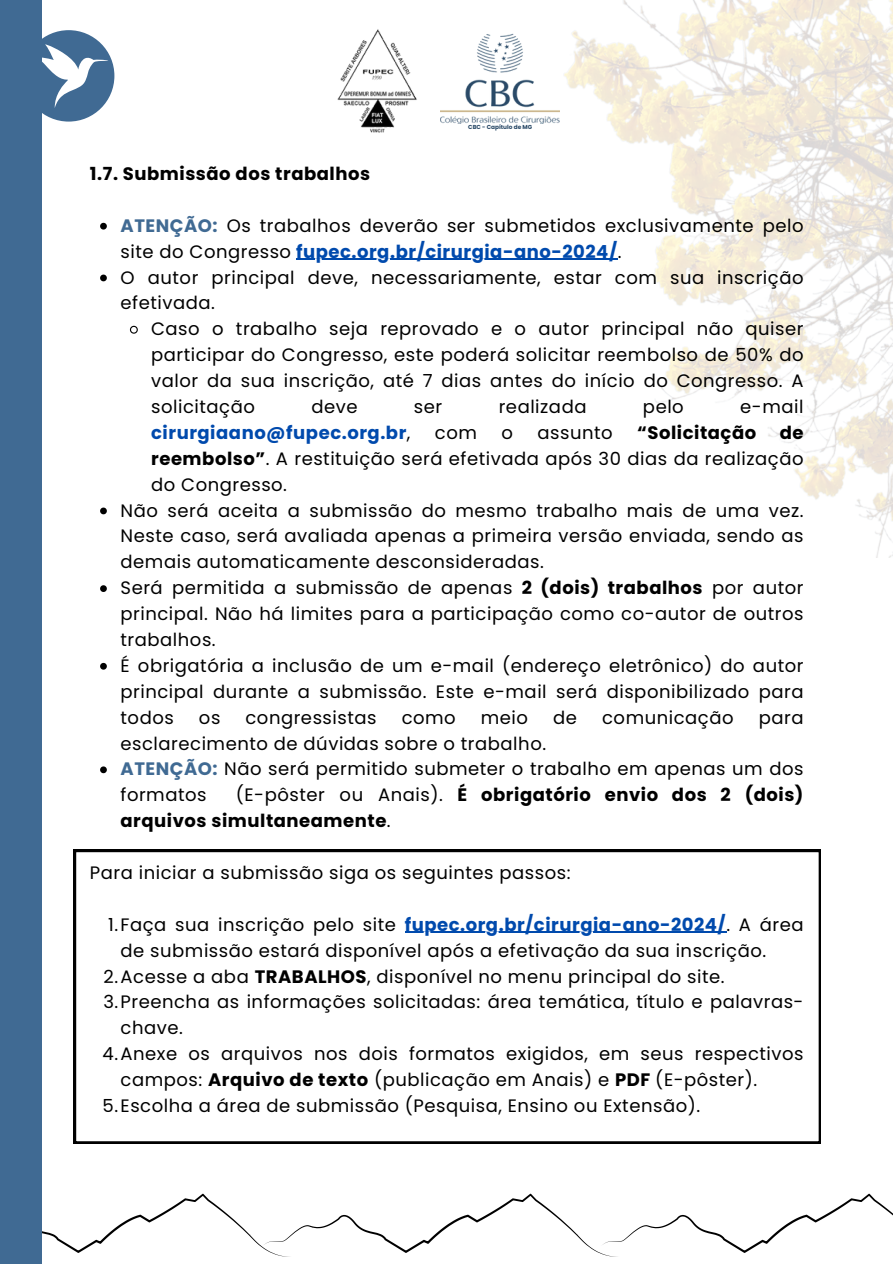
<style>
.page{position:relative;width:893px;height:1264px;background:#fff}
.page>*{position:absolute;margin:0;border:0;box-sizing:border-box;transform-origin:0 0}
.t1{font:18px/25.8px "Poppins";letter-spacing:.03em;color:#000}
.t2{font:700 18px/25.8px "Poppins";letter-spacing:.03em;color:#000}
.t3{font:700 18px "Poppins";letter-spacing:.03em;color:#004aad}
.t4{font:700 5.85px "Poppins";color:#294967}
.s1{font-weight:700;color:#406a93}
.s2{font-weight:700;color:#004aad}
.s3{font-weight:400;color:#000}
.s4{font-weight:700}
.s5{font-weight:400}
</style>
<div class="page">
<svg style="left:42px;top:1193px;width:850px;height:63px"></svg>
<svg style="left:42px;top:30px;width:72px;height:92px;fill:#406a93"></svg>
<svg style="left:42px;top:44px;width:66px;height:64px"></svg>
<div style="left:0;top:0;width:42px;height:1263px;background:#406a93"></div>
<img style="left:421px;top:0;width:471px;height:557px">
<img style="left:337px;top:29px;width:80px;height:104px">
<img style="left:440px;top:30px;width:120px;height:94px">
<svg style="left:74px;top:850px;width:746px;height:293px"></svg>
<svg style="left:100px;top:223px;width:7px;height:6px"></svg>
<hr style="left:296px;top:259px;width:321px;height:1px;background:#004aad">
<svg style="left:100px;top:274px;width:7px;height:7px"></svg>
<svg style="left:129px;top:325px;width:9px;height:9px"></svg>
<svg style="left:100px;top:507px;width:7px;height:7px"></svg>
<svg style="left:100px;top:585px;width:7px;height:7px"></svg>
<svg style="left:100px;top:663px;width:7px;height:6px"></svg>
<svg style="left:100px;top:766px;width:7px;height:7px"></svg>
<hr style="left:404px;top:931px;width:322px;height:2px;background:#004aad">
<p class="t4" style="left:468px;top:123px;width:65px">CBC - Capítulo de MG</p>
<p class="t2" style="left:90px;top:161px;width:282px">1.7. Submissão dos trabalhos</p>
<p class="t1" style="left:121px;top:213px;width:684px"><span class="s1">ATENÇÃO:</span> Os trabalhos deverão ser submetidos exclusivamente pelo site do Congresso <span class="s2">fupec.org.br/cirurgia-ano-2024/</span>.</p>
<p class="t1" style="left:121px;top:264px;width:684px">O autor principal deve, necessariamente, estar com sua inscrição efetivada.</p>
<p class="t1" style="left:151px;top:316px;width:653px;text-align:justify">Caso o trabalho seja reprovado e o autor principal não quiser participar do Congresso, este poderá solicitar reembolso de 50% do valor da sua inscrição, até 7 dias antes do início do Congresso. A solicitação</p>
<p class="t1" style="left:311px;top:394px;width:48px">deve</p>
<p class="t1" style="left:414px;top:394px;width:30px">ser</p>
<p class="t1" style="left:498px;top:394px;width:89px">realizada</p>
<p class="t1" style="left:643px;top:394px;width:42px">pelo</p>
<p class="t1" style="left:740px;top:394px;width:65px">e-mail</p>
<p class="t3" style="left:151px;top:420px;width:261px">cirurgiaano@fupec.org.br<span class="s3">,</span></p>
<p class="t1" style="left:435px;top:420px;width:44px">com</p>
<p class="t1" style="left:501px;top:420px;width:13px">o</p>
<p class="t1" style="left:537px;top:420px;width:77px">assunto</p>
<p class="t2" style="left:637px;top:420px;width:120px">“Solicitação</p>
<p class="t1" style="left:151px;top:420px;width:653px;text-align:justify;text-indent:628px"><span class="s4">de reembolso”</span>. A restituição será efetivada após 30 dias da realização do Congresso.</p>
<p class="t1" style="left:121px;top:497px;width:684px;text-align:justify">Não será aceita a submissão do mesmo trabalho mais de uma vez.<br>Neste caso, será avaliada apenas a primeira versão enviada, sendo as demais automaticamente desconsideradas.</p>
<p class="t1" style="left:121px;top:575px;width:684px;text-align:justify">Será permitida a submissão de apenas <span class="s4">2 (dois) trabalhos</span> por autor principal. Não há limites para a participação como co-autor de outros trabalhos.</p>
<p class="t1" style="left:121px;top:652px;width:684px;text-align:justify">É obrigatória a inclusão de um e-mail (endereço eletrônico) do autor principal durante a submissão. Este e-mail será disponibilizado para todos</p>
<p class="t1" style="left:199px;top:704px;width:23px">os</p>
<p class="t1" style="left:245px;top:704px;width:133px">congressistas</p>
<p class="t1" style="left:401px;top:704px;width:56px">como</p>
<p class="t1" style="left:481px;top:704px;width:49px">meio</p>
<p class="t1" style="left:553px;top:704px;width:25px">de</p>
<p class="t1" style="left:602px;top:704px;width:133px">comunicação</p>
<p class="t1" style="left:758px;top:704px;width:46px">para</p>
<p class="t1" style="left:121px;top:730px;width:427px">esclarecimento de dúvidas sobre o trabalho.</p>
<p class="t1" style="left:121px;top:756px;width:684px"><span class="s1">ATENÇÃO:</span> Não será permitido submeter o trabalho em apenas um dos formatos</p>
<p class="t2" style="left:121px;top:782px;width:684px;text-indent:115px"><span class="s5">(E-pôster ou Anais).</span> É obrigatório envio dos 2 (dois) arquivos simultaneamente<span class="s5">.</span></p>
<p class="t1" style="left:90px;top:859px;width:482px">Para iniciar a submissão siga os seguintes passos:</p>
<p class="t1" style="left:121px;top:911px;width:684px;text-indent:-12px">1.Faça sua inscrição pelo site <span class="s2">fupec.org.br/cirurgia-ano-2024/</span>. A área de submissão estará disponível após a efetivação da sua inscrição.</p>
<p class="t1" style="left:104px;top:963px;width:622px">2.Acesse a aba <span class="s4">TRABALHOS</span>, disponível no menu principal do site.</p>
<p class="t1" style="left:121px;top:989px;width:684px;text-indent:-17px">3.Preencha as informações solicitadas: área temática, título e palavras&shy;chave.</p>
<p class="t1" style="left:121px;top:1041px;width:684px;text-indent:-18px">4.Anexe os arquivos nos dois formatos exigidos, em seus respectivos campos: <span class="s4">Arquivo de texto</span> (publicação em Anais) e <span class="s4">PDF</span> (E-pôster).</p>
<p class="t1" style="left:103px;top:1092px;width:599px">5.Escolha a área de submissão (Pesquisa, Ensino ou Extensão).</p>
</div>
